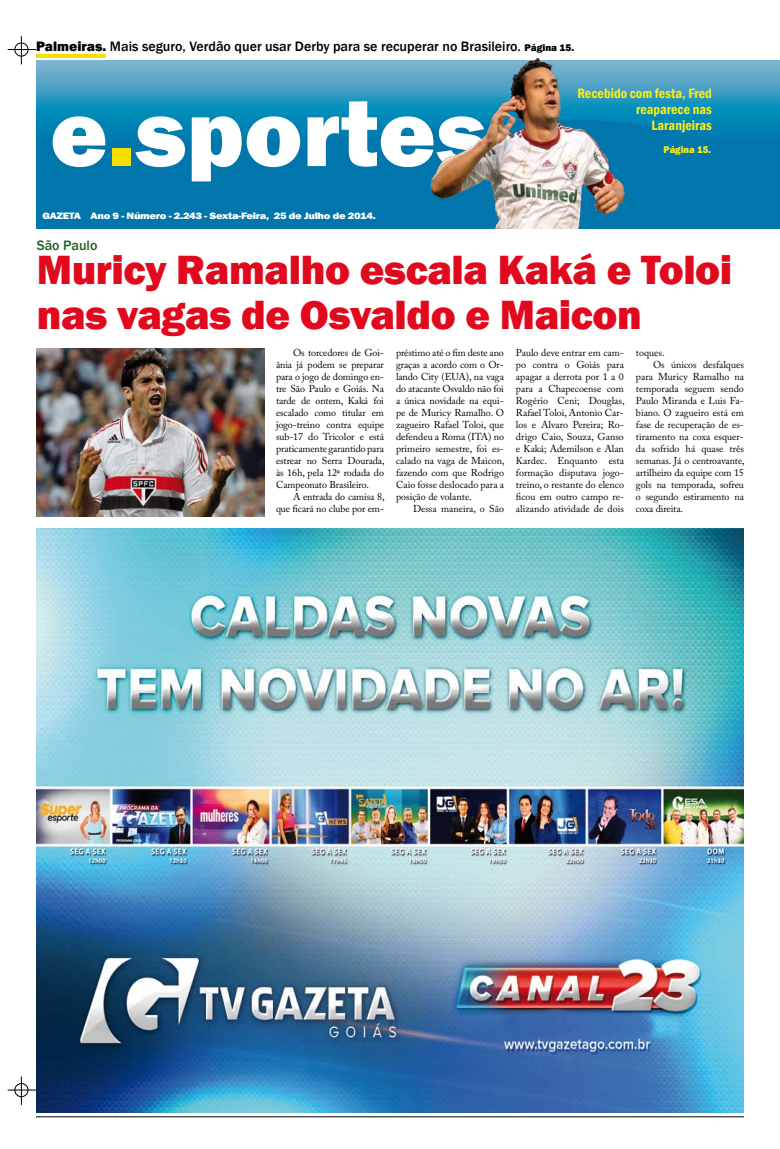
<style>
.page{position:relative;width:780px;height:1149px;background:#fff}
.page>*{position:absolute;margin:0;border:0;box-sizing:border-box;transform-origin:0 0}
.t1{font:800 98px "Franklin Gothic";color:#fff}
.t2{font:800 42px/44px "Franklin Gothic";letter-spacing:-.01em;color:#e0091d}
.t3{font:500 14px "Franklin Gothic";color:#000}
.t4{font:600 condensed 14px/16px "Franklin Gothic";color:#fcea1b;text-align:right}
.t5{font:500 14px "Franklin Gothic";color:#1f6327}
.t6{font:10px/12px "Adobe Caslon Pro";color:#000;text-align:justify}
.t7{font:800 10px "Franklin Gothic";color:#fcea1b;scale:.96 1}
.t8{font:800 9.6px "Franklin Gothic";letter-spacing:-.03em;color:#fff;scale:1.18 1}
.s1{font-weight:800}
.s2{font-weight:800;font-size:10px}
.s3{color:#f6df00}
</style>
<div class="page">
<svg style="left:8px;top:36px;width:28px;height:28px"></svg>
<div style="left:15px;top:43px;width:13px;height:13px;border:1px solid #000;border-radius:50%"></div>
<svg style="left:8px;top:1076px;width:28px;height:28px"></svg>
<div style="left:15px;top:1082px;width:13px;height:14px;border:1px solid #000;border-radius:50%"></div>
<hr style="left:36px;top:1116px;width:708px;height:1px;background:#000">
<svg style="left:36px;top:54px;width:70px;height:4px"></svg>
<img style="left:36px;top:60px;width:744px;height:168px">
<img style="left:36px;top:528px;width:708px;height:584px">
<img style="left:423px;top:58px;width:205px;height:170px">
<img style="left:36px;top:348px;width:228px;height:168px">
<h3 class="t3" style="left:36px;top:37px;width:539px"><span class="s1">Palmeiras.</span> Mais seguro, Verdão quer usar Derby para se recuperar no Brasileiro. <span class="s2">Página 15.</span></h3>
<h1 class="t1" style="left:50px;top:70px;width:439px">e<span class="s3">.</span>sportes</h1>
<p class="t8" style="left:42px;top:210px;width:284px">GAZETA Ano 9 - Número - 2.243 - Sexta-Feira, 25 de Julho de 2014.</p>
<h3 class="t5" style="left:37px;top:236px;width:62px">São Paulo</h3>
<h3 class="t4" style="left:577px;top:86px;width:136px">Recebido com festa, Fred reaparece nas<br>Laranjeiras</h3>
<p class="t7" style="left:663px;top:143px;width:51px">Página 15.</p>
<h2 class="t2" style="left:37px;top:248px;width:697px">Muricy Ramalho escala Kaká e Toloi nas vagas de Osvaldo e Maicon</h2>
<p class="t6" style="left:276px;top:346px;width:110px;text-indent:17px">Os torcedores de Goi&shy;ânia já podem se preparar para o jogo de domingo en&shy;tre São Paulo e Goiás. Na tarde de ontem, Kaká foi escalado como titular em jogo-treino contra equipe sub-17 do Tricolor e está praticamente garantido para estrear no Serra Dourada, às 16h, pela 12ª rodada do Campeonato Brasileiro.</p>
<p class="t6" style="left:276px;top:490px;width:110px;text-align:right">A entrada do camisa 8,<br>que ficará no clube por em-</p>
<p class="t6" style="left:396px;top:346px;width:110px">préstimo até o fim deste ano graças a acordo com o Or&shy;lando City (EUA), na vaga do atacante Osvaldo não foi a única novidade na equi&shy;pe de Muricy Ramalho. O zagueiro Rafael Toloi, que defendeu a Roma (ITA) no primeiro semestre, foi es&shy;calado na vaga de Maicon, fazendo com que Rodrigo Caio fosse deslocado para a posição de volante.</p>
<p class="t6" style="left:413px;top:502px;width:92px">Dessa maneira, o São</p>
<p class="t6" style="left:516px;top:346px;width:110px">Paulo deve entrar em cam&shy;po contra o Goiás para apagar a derrota por 1 a 0 para a Chapecoense com Rogério Ceni; Douglas, Rafael Toloi, Antonio Car&shy;los e Alvaro Pereira; Ro&shy;drigo Caio, Souza, Ganso e Kaká; Ademilson e Alan Kardec. Enquanto esta formação disputava jogo&shy;treino, o restante do elenco ficou em outro campo re&shy;alizando atividade de dois</p>
<p class="t6" style="left:636px;top:346px;width:30px">toques.</p>
<p class="t6" style="left:653px;top:358px;width:92px">Os únicos desfalques</p>
<p class="t6" style="left:636px;top:370px;width:109px">para Muricy Ramalho na</p>
<p class="t6" style="left:636px;top:382px;width:109px">temporada seguem sendo</p>
<p class="t6" style="left:636px;top:394px;width:109px">Paulo Miranda e Luis Fa-</p>
<p class="t6" style="left:636px;top:406px;width:109px">biano. O zagueiro está em</p>
<p class="t6" style="left:636px;top:418px;width:109px">fase de recuperação de es-</p>
<p class="t6" style="left:636px;top:430px;width:109px">tiramento na coxa esquer-</p>
<p class="t6" style="left:636px;top:442px;width:109px">da sofrido há quase três</p>
<p class="t6" style="left:636px;top:454px;width:110px">semanas. Já o centroavante,</p>
<p class="t6" style="left:636px;top:466px;width:109px">artilheiro da equipe com 15</p>
<p class="t6" style="left:636px;top:478px;width:109px">gols na temporada, sofreu</p>
<p class="t6" style="left:636px;top:490px;width:109px">o segundo estiramento na</p>
<p class="t6" style="left:636px;top:502px;width:49px">coxa direita.</p>
</div>
